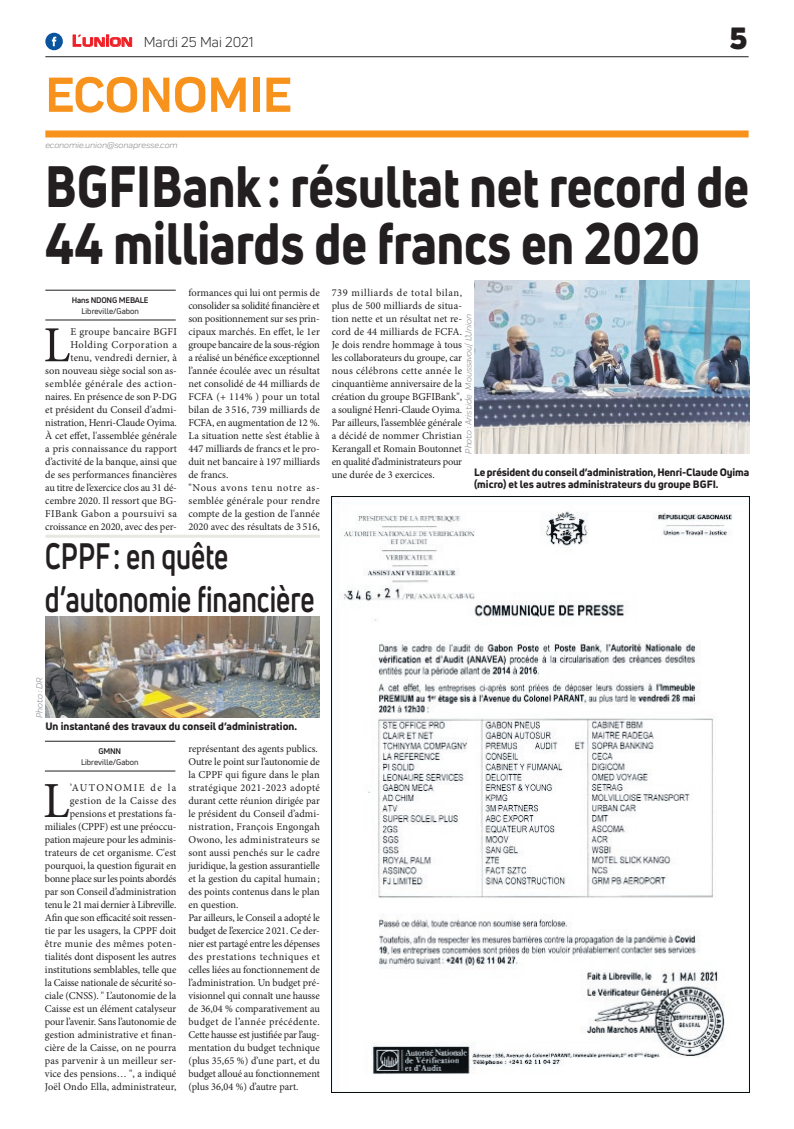
<style>
.page{position:relative;width:794px;height:1129px;background:#fff}
.page>*{position:absolute;margin:0;border:0;box-sizing:border-box;transform-origin:0 0}
.t1{font:800 57px/57px "Uni Neue";color:#231f20;scale:.85 1}
.t2{font:700 51px "Praktika";color:#f7931d}
.t3{font:50.5px "Minion Pro";color:#231f20}
.t4{font:700 36px/43.2px "Uni Neue";color:#231f20;scale:.75 1}
.t5{font:900 30px "Uni Neue";color:#231f20}
.t6{font:14px "Uni Neue";color:#231f20}
.t7{font:10.5px/13px "Minion Pro";color:#231f20;text-align:right}
.t8{font:800 10.5px/12.6px "Uni Neue";color:#231f20}
.t9{font:italic 9px "Praktika";color:#818386}
.t10{font:8px "Uni Neue";color:#231f20}
.t11{font:700 8px "Uni Neue";letter-spacing:-.02em;color:#231f20}
.s1{font-family:"Eurostile";font-weight:600;font-size:15px;color:#ee1d23}
.s2{font-family:"Eurostile";font-weight:600;font-size:11.4px;color:#ee1d23}
</style>
<div class="page">
<div style="left:45px;top:130px;width:703px;height:7px;background:#f7931d"></div>
<hr style="left:45px;top:56px;width:703px;height:1px;background:#231f20">
<svg style="left:72px;top:34px;width:60px;height:13px"></svg>
<div style="left:45px;top:33px;width:18px;height:17px;background:#08549e;border-radius:50%"></div>
<svg style="left:52px;top:37px;width:4px;height:9px"></svg>
<img style="left:331px;top:496px;width:418px;height:595px">
<hr style="left:45px;top:319px;width:131px;height:1px;background:#231f20">
<hr style="left:45px;top:290px;width:131px;height:1px;background:#231f20">
<img style="left:474px;top:281px;width:275px;height:172px">
<hr style="left:45px;top:770px;width:130px;height:1px;background:#231f20">
<hr style="left:45px;top:741px;width:130px;height:1px;background:#231f20">
<img style="left:45px;top:616px;width:275px;height:101px">
<hr style="left:45px;top:534px;width:275px;height:3px;background:#e7e8e2">
<h3 class="t6" style="left:72px;top:33px;width:183px"><span class="s1">L</span><span class="s2">UNION</span> Mardi 25 Mai 2021</h3>
<h2 class="t2" style="left:45px;top:54px;width:248px">ECONOMIE</h2>
<p class="t9" style="left:45px;top:139px;width:134px">economie.union@sonapresse.com</p>
<h3 class="t5" style="left:729px;top:17px;width:19px">5</h3>
<h1 class="t1" style="left:45px;top:157px;width:829px">BGFIBank: résultat net record de<br>44 milliards de francs en 2020</h1>
<p class="t11" style="left:72px;top:295px;width:78px">Hans NDONG MEBALE</p>
<p class="t10" style="left:81px;top:306px;width:59px">Libreville/Gabon</p>
<p class="t7" style="left:188px;top:286px;width:133px;text-align:left">formances qui lui ont permis de consolider sa solidité financière et son positionnement sur ses prin&shy;cipaux marchés. En effet, le 1er groupe bancaire de la sous-région a réalisé un bénéfice exceptionnel l’année écoulée avec un résultat net consolidé de 44 milliards de<br>FCFA (+ 114% ) pour un total bilan de 3 516, 739 milliards de<br>FCFA, en augmentation de 12 %.<br>La situation nette s’est établie à<br>447 milliards de francs et le pro&shy;duit net bancaire à 197 milliards de francs.<br>"Nous avons tenu notre as&shy;semblée générale pour rendre compte de la gestion de l'année<br>2020 avec des résultats de 3 516,</p>
<p class="t7" style="left:332px;top:286px;width:132px;text-align:justify">739 milliards de total bilan, plus de 500 milliards de situa&shy;tion nette et un résultat net re&shy;cord de 44 milliards de FCFA.<br>Je dois rendre hommage à tous les collaborateurs du groupe, car nous célébrons cette année le cinquantième anniversaire de la création du groupe BGFIBank", a souligné Henri-Claude Oyima.<br>Par ailleurs, l’assemblée générale a décidé de nommer Christian Kerangall et Romain Boutonnet en qualité d’administrateurs pour une durée de 3 exercices.</p>
<p class="t9" style="left:462px;top:453px;width:141px;rotate:-90deg">Photo : Aristide Moussavou/ L’Union</p>
<p class="t7" style="left:45px;top:325px;width:133px">E groupe bancaire BGFI<br>Holding Corporation a<br>tenu, vendredi dernier, à<br>son nouveau siège social son as&shy;semblée générale des action&shy;naires. En présence de son P-DG et président du Conseil d'admi&shy;nistration, Henri-Claude Oyima.<br>À cet effet, l'assemblée générale a pris connaissance du rapport d’activité de la banque, ainsi que de ses performances financières au titre de l’exercice clos au 31 dé&shy;cembre 2020. Il ressort que BG-<br>FIBank Gabon a poursuivi sa croissance en 2020, avec des per-</p>
<h3 class="t3" style="left:43px;top:311px;width:28px">L</h3>
<p class="t8" style="left:474px;top:465px;width:276px">Le président du conseil d’administration, Henri-Claude Oyima (micro) et les autres administrateurs du groupe BGFI.</p>
<h3 class="t4" style="left:45px;top:533px;width:361px">CPPF: en quête d’autonomie financière</h3>
<p class="t9" style="left:33px;top:717px;width:41px;rotate:-90deg">Photo : DR</p>
<p class="t8" style="left:45px;top:719px;width:253px">Un instantané des travaux du conseil d’administration.</p>
<p class="t11" style="left:98px;top:746px;width:24px">GMNN</p>
<p class="t10" style="left:81px;top:756px;width:59px">Libreville/Gabon</p>
<p class="t7" style="left:45px;top:780px;width:133px">’AUTONOMIE de la gestion de la Caisse des pensions et prestations fa&shy;miliales (CPPF) est une préoccu&shy;pation majeure pour les adminis&shy;trateurs de cet organisme. C'est pourquoi, la question figurait en bonne place sur les points abordés par son Conseil d’administration tenu le 21 mai dernier à Libreville.<br>Afin que son efficacité soit ressen&shy;tie par les usagers, la CPPF doit être munie des mêmes poten&shy;tialités dont disposent les autres institutions semblables, telle que la Caisse nationale de sécurité so&shy;ciale (CNSS). " L’autonomie de la<br>Caisse est un élément catalyseur pour l’avenir. Sans l’autonomie de gestion administrative et finan&shy;cière de la Caisse, on ne pourra pas parvenir à un meilleur ser&shy;vice des pensions… ", a indiqué<br>Joël Ondo Ella, administrateur,</p>
<h3 class="t3" style="left:43px;top:766px;width:28px">L</h3>
<p class="t7" style="left:188px;top:741px;width:133px;text-align:left">représentant des agents publics.<br>Outre le point sur l’autonomie de la CPPF qui figure dans le plan stratégique 2021-2023 adopté durant cette réunion dirigée par le président du Conseil d’admi&shy;nistration, François Engongah<br>Owono, les administrateurs se sont aussi penchés sur le cadre juridique, la gestion assurantielle et la gestion du capital humain; des points contenus dans le plan en question.<br>Par ailleurs, le Conseil a adopté le budget de l’exercice 2021. Ce der&shy;nier est partagé entre les dépenses des prestations techniques et celles liées au fonctionnement de l’administration. Un budget pré&shy;visionnel qui connaît une hausse de 36,04 % comparativement au budget de l’année précédente.<br>Cette hausse est justifiée par l’aug&shy;mentation du budget technique (plus 35,65 %) d’une part, et du budget alloué au fonctionnement (plus 36,04 %) d’autre part.</p>
</div>
